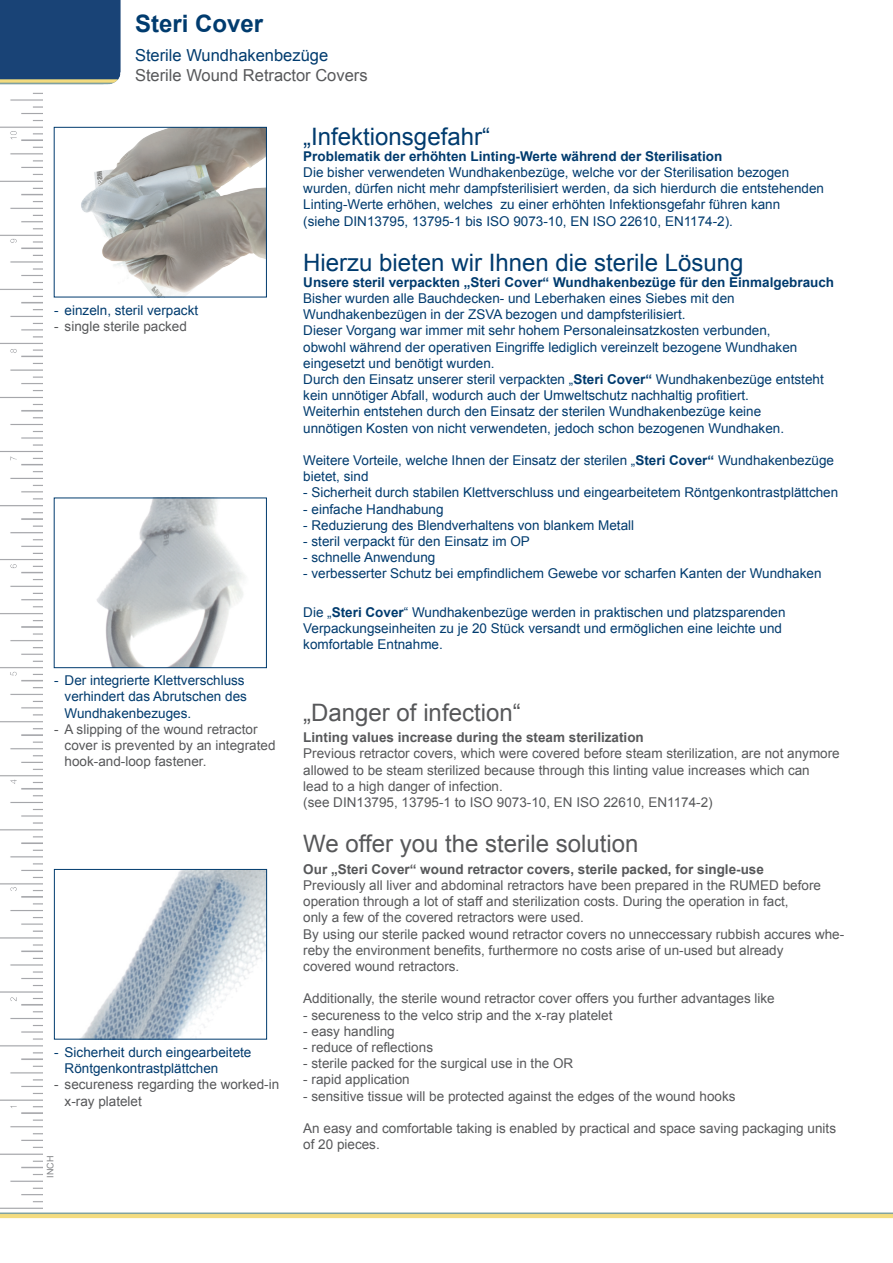
<style>
.page{position:relative;width:893px;height:1263px;background:#fff}
.page>*{position:absolute;margin:0;border:0;box-sizing:border-box;transform-origin:0 0}
.t1{font:24px "Arial";color:#003b6e}
.t2{font:24px "Arial";color:#57585a}
.t3{font:700 24px "Arial";color:#003b6e}
.t4{font:16.5px "Arial";color:#57585a}
.t5{font:16.5px "Arial";color:#003b6e}
.t6{font:13.5px/16.2px "Arial";color:#003b6e}
.t7{font:13.5px/16.2px "Arial";color:#57585a}
.t8{font:700 13.5px "Arial";color:#003b6e}
.t9{font:700 13.5px "Arial";color:#57585a}
.t10{font:9px "Arial";color:#808285}
.s1{font-weight:700}
</style>
<div class="page">
<img style="left:0;top:131px;width:43px;height:1088px">
<div style="left:0;top:1213px;width:893px;height:5px;background:#f3dc80"></div>
<hr style="left:0;top:1212px;width:893px;height:2px;background:#81a3a0">
<img style="left:0;top:0;width:124px;height:130px">
<img style="left:82px;top:871px;width:183px;height:166px">
<div style="left:54px;top:869px;width:213px;height:170px;border:1px solid #003b6e"></div>
<img style="left:56px;top:129px;width:209px;height:166px">
<div style="left:54px;top:127px;width:213px;height:170px;border:1px solid #003b6e"></div>
<img style="left:97px;top:500px;width:148px;height:166px">
<div style="left:54px;top:498px;width:213px;height:170px;border:1px solid #003b6e"></div>
<h1 class="t3" style="left:135px;top:7px;width:130px">Steri Cover</h1>
<p class="t5" style="left:135px;top:44px;width:195px">Sterile Wundhakenbezüge</p>
<p class="t4" style="left:135px;top:64px;width:234px">Sterile Wound Retractor Covers</p>
<p class="t6" style="left:54px;top:302px;width:146px">- einzeln, steril verpackt</p>
<p class="t7" style="left:54px;top:319px;width:134px">- single sterile packed</p>
<p class="t6" style="left:65px;top:672px;width:184px;text-indent:-11px">- Der integrierte Klettverschluss verhindert das Abrutschen des<br>Wundhakenbezuges.</p>
<p class="t7" style="left:65px;top:721px;width:212px;text-indent:-11px">- A slipping of the wound retractor cover is prevented by an integrated hook-and-loop fastener.</p>
<p class="t6" style="left:65px;top:1044px;width:188px;text-indent:-11px">- Sicherheit durch eingearbeitete<br>Röntgenkontrastplättchen</p>
<p class="t7" style="left:65px;top:1077px;width:216px;text-indent:-11px">- secureness regarding the worked-in x-ray platelet</p>
<p class="t10" style="left:45px;top:1178px;width:23px;rotate:-90deg">INCH</p>
<h1 class="t1" style="left:303px;top:120px;width:188px">„Infektionsgefahr“</h1>
<p class="t8" style="left:303px;top:147px;width:421px">Problematik der erhöhten Linting-Werte während der Sterilisation</p>
<p class="t6" style="left:303px;top:164px;width:522px">Die bisher verwendeten Wundhakenbezüge, welche vor der Sterilisation bezogen wurden, dürfen nicht mehr dampfsterilisiert werden, da sich hierdurch die entstehenden Linting-Werte erhöhen, welches zu einer erhöhten Infektionsgefahr führen kann<br>(siehe DIN13795, 13795-1 bis ISO 9073-10, EN ISO 22610, EN1174-2).</p>
<h1 class="t1" style="left:303px;top:246px;width:442px">Hierzu bieten wir Ihnen die sterile Lösung</h1>
<p class="t8" style="left:303px;top:273px;width:532px">Unsere steril verpackten „Steri Cover“ Wundhakenbezüge für den Einmalgebrauch</p>
<p class="t6" style="left:303px;top:290px;width:522px">Bisher wurden alle Bauchdecken- und Leberhaken eines Siebes mit den Wundhakenbezügen in der ZSVA bezogen und dampfsterilisiert.<br>Dieser Vorgang war immer mit sehr hohem Personaleinsatzkosten verbunden,<br>obwohl während der operativen Eingriffe lediglich vereinzelt bezogene Wundhaken eingesetzt und benötigt wurden.<br>Durch den Einsatz unserer steril verpackten „<span class="s1">Steri Cover“</span> Wundhakenbezüge entsteht kein unnötiger Abfall, wodurch auch der Umweltschutz nachhaltig profitiert.<br>Weiterhin entstehen durch den Einsatz der sterilen Wundhakenbezüge keine unnötigen Kosten von nicht verwendeten, jedoch schon bezogenen Wundhaken.</p>
<p class="t6" style="left:303px;top:452px;width:532px">Weitere Vorteile, welche Ihnen der Einsatz der sterilen „<span class="s1">Steri Cover“</span> Wundhakenbezüge bietet, sind</p>
<p class="t6" style="left:303px;top:485px;width:536px">- Sicherheit durch stabilen Klettverschluss und eingearbeitetem Röntgenkontrastplättchen</p>
<p class="t6" style="left:303px;top:501px;width:142px">- einfache Handhabung</p>
<p class="t6" style="left:303px;top:517px;width:332px">- Reduzierung des Blendverhaltens von blankem Metall</p>
<p class="t6" style="left:303px;top:533px;width:228px">- steril verpackt für den Einsatz im OP</p>
<p class="t6" style="left:303px;top:549px;width:134px">- schnelle Anwendung</p>
<p class="t6" style="left:303px;top:566px;width:520px">- verbesserter Schutz bei empfindlichem Gewebe vor scharfen Kanten der Wundhaken</p>
<p class="t6" style="left:303px;top:604px;width:484px">Die „<span class="s1">Steri Cover</span>“ Wundhakenbezüge werden in praktischen und platzsparenden<br>Verpackungseinheiten zu je 20 Stück versandt und ermöglichen eine leichte und komfortable Entnahme.</p>
<h1 class="t2" style="left:303px;top:696px;width:219px">„Danger of infection“</h1>
<p class="t9" style="left:303px;top:728px;width:342px">Linting values increase during the steam sterilization</p>
<p class="t7" style="left:303px;top:746px;width:538px">Previous retractor covers, which were covered before steam sterilization, are not anymore allowed to be steam sterilized because through this linting value increases which can<br>lead to a high danger of infection.<br>(see DIN13795, 13795-1 to ISO 9073-10, EN ISO 22610, EN1174-2)</p>
<h1 class="t2" style="left:303px;top:828px;width:337px">We offer you the sterile solution</h1>
<p class="t9" style="left:303px;top:860px;width:462px">Our „Steri Cover“ wound retractor covers, sterile packed, for single-use</p>
<p class="t7" style="left:303px;top:877px;width:543px">Previously all liver and abdominal retractors have been prepared in the RUMED before operation through a lot of staff and sterilization costs. During the operation in fact,<br>only a few of the covered retractors were used.<br>By using our sterile packed wound retractor covers no unneccessary rubbish accures whe&shy;reby the environment benefits, furthermore no costs arise of un-used but already<br>covered wound retractors.</p>
<p class="t7" style="left:303px;top:990px;width:473px">Additionally, the sterile wound retractor cover offers you further advantages like</p>
<p class="t7" style="left:303px;top:1007px;width:311px">- secureness to the velco strip and the x-ray platelet</p>
<p class="t7" style="left:303px;top:1023px;width:93px">- easy handling</p>
<p class="t7" style="left:303px;top:1039px;width:131px">- reduce of reflections</p>
<p class="t7" style="left:303px;top:1055px;width:272px">- sterile packed for the surgical use in the OR</p>
<p class="t7" style="left:303px;top:1071px;width:108px">- rapid application</p>
<p class="t7" style="left:303px;top:1088px;width:434px">- sensitive tissue will be protected against the edges of the wound hooks</p>
<p class="t7" style="left:303px;top:1120px;width:534px">An easy and comfortable taking is enabled by practical and space saving packaging units of 20 pieces.</p>
</div>
